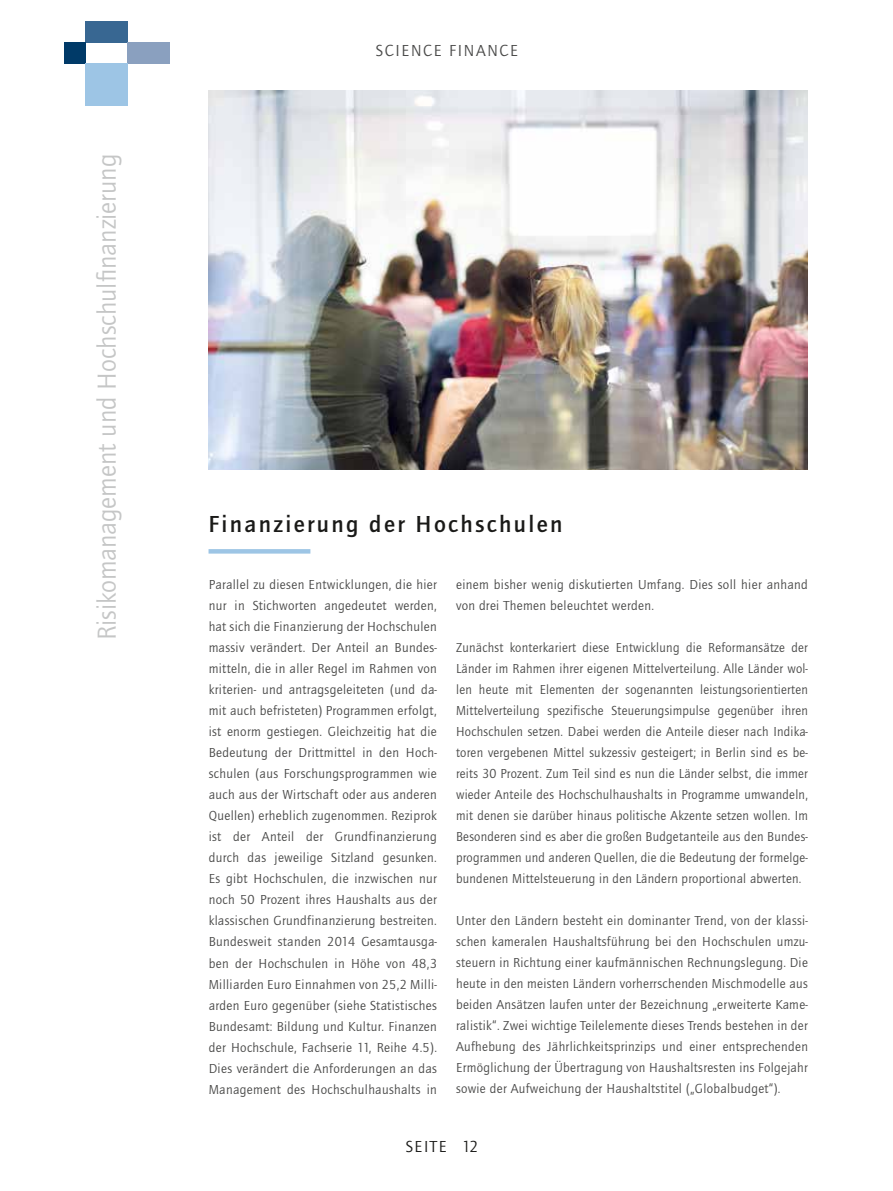
<style>
.page{position:relative;width:893px;height:1191px;background:#fff}
.page>*{position:absolute;margin:0;border:0;box-sizing:border-box;transform-origin:0 0}
.t1{font:27px "Quay Sans ITC Std";color:#c5c6c6}
.t2{font:500 24px "Quay Sans ITC Std";letter-spacing:.1em;color:#1a1a18}
.t3{font:16.5px "Quay Sans ITC Std";letter-spacing:.1em;color:#494948}
.t4{font:16.5px "Quay Sans ITC Std";letter-spacing:.1em;color:#1a1a18}
.t5{font:13.5px/21px "Quay Sans ITC Std";letter-spacing:.025em;color:#494948;text-align:justify}
</style>
<div class="page">
<hr style="left:209px;top:549px;width:101px;height:4px;background:#9dc5e5">
<img style="left:209px;top:91px;width:599px;height:378px">
<div style="left:85px;top:21px;width:43px;height:21px;background:#386792"></div>
<div style="left:64px;top:42px;width:21px;height:21px;background:#003a68"></div>
<div style="left:128px;top:42px;width:42px;height:21px;background:#8aa0bf"></div>
<div style="left:85px;top:63px;width:43px;height:42px;background:#9dc5e5"></div>
<h1 class="t1" style="left:91px;top:640px;width:487px;rotate:-90deg">Risikomanagement und Hochschulfinanzierung</h1>
<p class="t3" style="left:376px;top:41px;width:144px">SCIENCE FINANCE</p>
<h2 class="t2" style="left:209px;top:510px;width:356px">Finanzierung der Hochschulen</h2>
<p class="t5" style="left:209px;top:574px;width:230px">Parallel zu diesen Entwicklungen, die hier nur in Stichworten angedeutet werden, hat sich die Finanzierung der Hochschulen massiv verändert. Der Anteil an Bundes&shy;mitteln, die in aller Regel im Rahmen von kriterien- und antragsgeleiteten (und da&shy;mit auch befristeten) Programmen erfolgt, ist enorm gestiegen. Gleichzeitig hat die Bedeutung der Drittmittel in den Hoch&shy;schulen (aus Forschungsprogrammen wie auch aus der Wirtschaft oder aus anderen Quellen) erheblich zugenommen. Reziprok ist der Anteil der Grundfinanzierung durch das jeweilige Sitzland gesunken.<br>Es gibt Hochschulen, die inzwischen nur noch 50 Prozent ihres Haushalts aus der klassischen Grundfinanzierung bestreiten.<br>Bundesweit standen 2014 Gesamtausga&shy;ben der Hochschulen in Höhe von 48,3<br>Milliarden Euro Einnahmen von 25,2 Milli&shy;arden Euro gegenüber (siehe Statistisches Bundesamt: Bildung und Kultur. Finanzen der Hochschule, Fachserie 11, Reihe 4.5).<br>Dies verändert die Anforderungen an das Management des Hochschulhaushalts in</p>
<p class="t5" style="left:456px;top:574px;width:353px">einem bisher wenig diskutierten Umfang. Dies soll hier anhand von drei Themen beleuchtet werden.</p>
<p class="t5" style="left:456px;top:637px;width:353px">Zunächst konterkariert diese Entwicklung die Reformansätze der Länder im Rahmen ihrer eigenen Mittelverteilung. Alle Länder wol&shy;len heute mit Elementen der sogenannten leistungsorientierten Mittelverteilung spezifische Steuerungsimpulse gegenüber ihren Hochschulen setzen. Dabei werden die Anteile dieser nach Indika&shy;toren vergebenen Mittel sukzessiv gesteigert; in Berlin sind es be&shy;reits 30 Prozent. Zum Teil sind es nun die Länder selbst, die immer wieder Anteile des Hochschulhaushalts in Programme umwandeln, mit denen sie darüber hinaus politische Akzente setzen wollen. Im Besonderen sind es aber die großen Budgetanteile aus den Bundes&shy;programmen und anderen Quellen, die die Bedeutung der formelge&shy;bundenen Mittelsteuerung in den Ländern proportional abwerten.</p>
<p class="t5" style="left:456px;top:910px;width:353px">Unter den Ländern besteht ein dominanter Trend, von der klassi&shy;schen kameralen Haushaltsführung bei den Hochschulen umzu&shy;steuern in Richtung einer kaufmännischen Rechnungslegung. Die heute in den meisten Ländern vorherrschenden Mischmodelle aus beiden Ansätzen laufen unter der Bezeichnung „erweiterte Kame&shy;ralistik“. Zwei wichtige Teilelemente dieses Trends bestehen in der Aufhebung des Jährlichkeitsprinzips und einer entsprechenden Ermöglichung der Übertragung von Haushaltsresten ins Folgejahr sowie der Aufweichung der Haushaltstitel („Globalbudget“).</p>
<p class="t4" style="left:406px;top:1136px;width:74px">SEITE 12</p>
</div>
